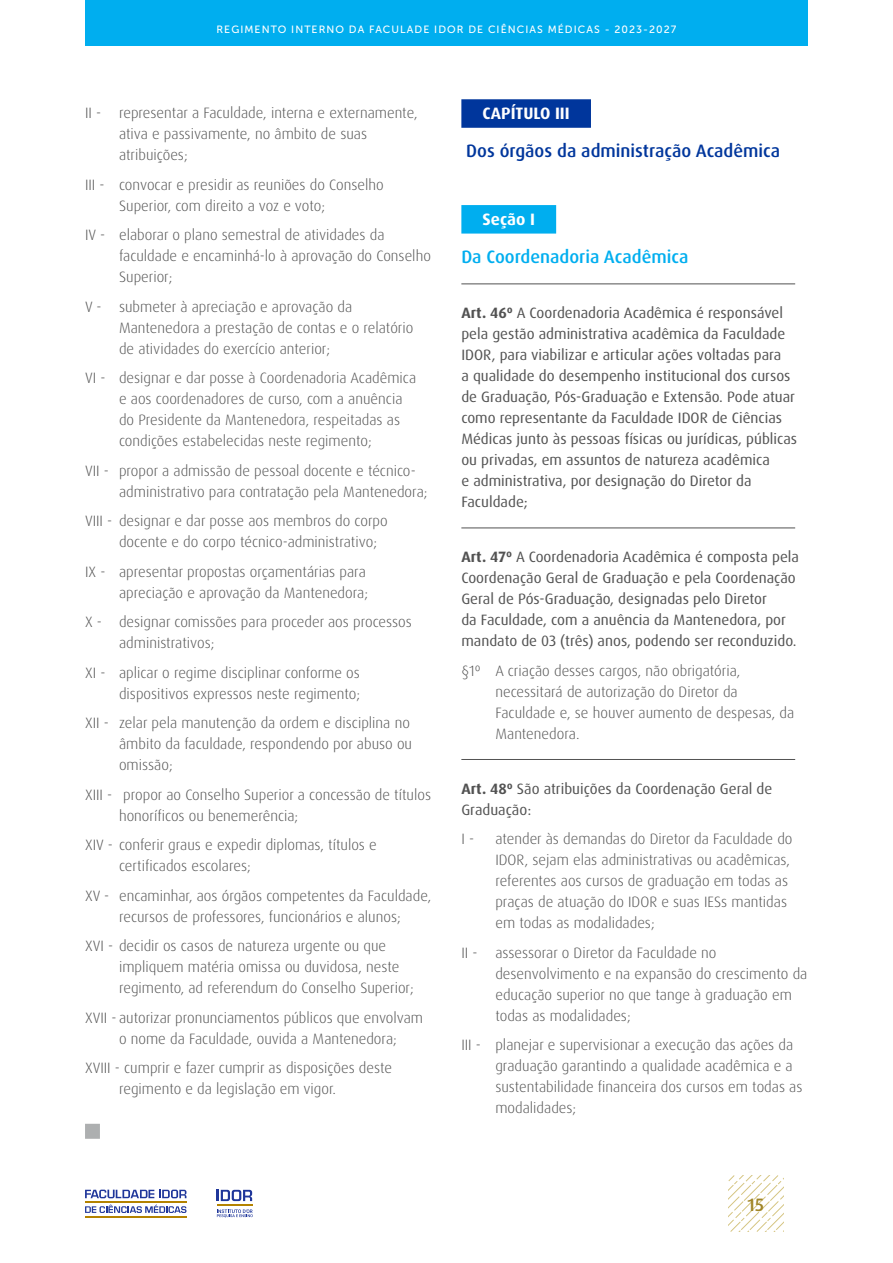
<style>
.page{position:relative;width:893px;height:1263px;background:#fff}
.page>*{position:absolute;margin:0;border:0;box-sizing:border-box;transform-origin:0 0}
.capítulos_tit{font:500 18px "Dax Pro";color:#00369c}
.sessão_tit{font:500 18px "Dax Pro";color:#00aeef}
.t1{font:500 18px "Dax Pro";color:#a08527}
.capítulos{font:700 16.5px "Dax Pro";color:#fff}
.sessão{font:700 16.5px "Dax Pro";color:#fff}
.tops_1{font:300 15px/21px "Dax Pro";color:#525252}
.art{font:15px/21px "Dax Pro";color:#525252}
.t2{font:10.5px "Museo Sans 500";letter-spacing:.1em;color:#fff}
.s1{font-weight:700}
</style>
<div class="page">
<svg style="left:728px;top:1176px;width:55px;height:55px"></svg>
<div style="left:85px;top:0;width:723px;height:46px;background:#00aeef"></div>
<svg style="left:217px;top:1209px;width:36px;height:8px"></svg>
<svg style="left:217px;top:1190px;width:35px;height:11px"></svg>
<hr style="left:217px;top:1204px;width:35px;height:2px;background:#b48300">
<hr style="left:85px;top:1201px;width:101px;height:2px;background:#b38200">
<hr style="left:85px;top:1216px;width:101px;height:1px;background:#b38200">
<svg style="left:85px;top:1189px;width:101px;height:9px"></svg>
<svg style="left:85px;top:1204px;width:101px;height:9px"></svg>
<div style="left:85px;top:1124px;width:15px;height:15px;background:#adafb0"></div>
<div style="left:461px;top:99px;width:130px;height:29px;background:#00369c"></div>
<div style="left:461px;top:205px;width:95px;height:29px;background:#00aeef"></div>
<hr style="left:461px;top:284px;width:334px;height:1px;background:#525252">
<hr style="left:461px;top:528px;width:334px;height:1px;background:#525252">
<hr style="left:461px;top:759px;width:334px;height:1px;background:#525252">
<p class="t2" style="left:217px;top:24px;width:461px">REGIMENTO INTERNO DA FACULADE IDOR DE CIÊNCIAS MÉDICAS - 2023-2027</p>
<p class="tops_1" style="left:119px;top:102px;width:300px;text-indent:-34px">II - representar a Faculdade, interna e externamente, ativa e passivamente, no âmbito de suas atribuições;</p>
<p class="tops_1" style="left:119px;top:174px;width:266px;text-indent:-34px">III - convocar e presidir as reuniões do Conselho<br>Superior, com direito a voz e voto;</p>
<p class="tops_1" style="left:119px;top:224px;width:313px;text-indent:-34px">IV - elaborar o plano semestral de atividades da faculdade e encaminhá-lo à aprovação do Conselho<br>Superior;</p>
<p class="tops_1" style="left:119px;top:296px;width:296px;text-indent:-34px">V - submeter à apreciação e aprovação da<br>Mantenedora a prestação de contas e o relatório de atividades do exercício anterior;</p>
<p class="tops_1" style="left:119px;top:367px;width:299px;text-indent:-34px">VI - designar e dar posse à Coordenadoria Acadêmica e aos coordenadores de curso, com a anuência do Presidente da Mantenedora, respeitadas as condições estabelecidas neste regimento;</p>
<p class="tops_1" style="left:119px;top:460px;width:310px;text-indent:-34px">VII - propor a admissão de pessoal docente e técnico&shy;administrativo para contratação pela Mantenedora;</p>
<p class="tops_1" style="left:119px;top:510px;width:270px;text-indent:-34px">VIII - designar e dar posse aos membros do corpo docente e do corpo técnico-administrativo;</p>
<p class="tops_1" style="left:85px;top:561px;width:285px;text-align:right">IX - apresentar propostas orçamentárias para apreciação e aprovação da Mantenedora;</p>
<p class="tops_1" style="left:119px;top:611px;width:294px;text-indent:-34px">X - designar comissões para proceder aos processos administrativos;</p>
<p class="tops_1" style="left:85px;top:662px;width:277px;text-align:right">XI - aplicar o regime disciplinar conforme os dispositivos expressos neste regimento;</p>
<p class="tops_1" style="left:119px;top:712px;width:295px;text-indent:-34px">XII - zelar pela manutenção da ordem e disciplina no âmbito da faculdade, respondendo por abuso ou omissão;</p>
<p class="tops_1" style="left:119px;top:784px;width:313px;text-indent:-34px">XIII - propor ao Conselho Superior a concessão de títulos honoríficos ou benemerência;</p>
<p class="tops_1" style="left:119px;top:834px;width:259px;text-indent:-34px">XIV - conferir graus e expedir diplomas, títulos e certificados escolares;</p>
<p class="tops_1" style="left:85px;top:885px;width:348px;text-align:center">XV - encaminhar, aos órgãos competentes da Faculdade, recursos de professores, funcionários e alunos;</p>
<p class="tops_1" style="left:119px;top:935px;width:296px;text-indent:-34px">XVI - decidir os casos de natureza urgente ou que impliquem matéria omissa ou duvidosa, neste regimento, ad referendum do Conselho Superior;</p>
<p class="tops_1" style="left:85px;top:1007px;width:340px;text-align:center">XVII - autorizar pronunciamentos públicos que envolvam o nome da Faculdade, ouvida a Mantenedora;</p>
<p class="tops_1" style="left:119px;top:1057px;width:274px;text-indent:-34px">XVIII - cumprir e fazer cumprir as disposições deste regimento e da legislação em vigor.</p>
<p class="capítulos" style="left:483px;top:103px;width:89px">CAPÍTULO III</p>
<p class="capítulos_tit" style="left:466px;top:139px;width:315px">Dos órgãos da administração Acadêmica</p>
<p class="sessão" style="left:483px;top:209px;width:54px">Seção I</p>
<p class="sessão_tit" style="left:461px;top:245px;width:229px">Da Coordenadoria Acadêmica</p>
<p class="art" style="left:461px;top:302px;width:337px"><span class="s1">Art. 46º</span> A Coordenadoria Acadêmica é responsável pela gestão administrativa acadêmica da Faculdade IDOR, para viabilizar e articular ações voltadas para<br>a qualidade do desempenho institucional dos cursos de Graduação, Pós-Graduação e Extensão. Pode atuar como representante da Faculdade IDOR de Ciências Médicas junto às pessoas físicas ou jurídicas, públicas ou privadas, em assuntos de natureza acadêmica<br>e administrativa, por designação do Diretor da Faculdade;</p>
<p class="art" style="left:461px;top:546px;width:339px"><span class="s1">Art. 47º</span> A Coordenadoria Acadêmica é composta pela Coordenação Geral de Graduação e pela Coordenação Geral de Pós-Graduação, designadas pelo Diretor<br>da Faculdade, com a anuência da Mantenedora, por mandato de 03 (três) anos, podendo ser reconduzido.</p>
<p class="tops_1" style="left:495px;top:660px;width:300px;text-indent:-34px">§1º A criação desses cargos, não obrigatória, necessitará de autorização do Diretor da Faculdade e, se houver aumento de despesas, da Mantenedora.</p>
<p class="art" style="left:461px;top:778px;width:313px"><span class="s1">Art. 48º</span> São atribuições da Coordenação Geral de<br>Graduação:</p>
<p class="tops_1" style="left:461px;top:828px;width:14px">I -</p>
<p class="tops_1" style="left:495px;top:828px;width:299px">atender às demandas do Diretor da Faculdade do IDOR, sejam elas administrativas ou acadêmicas, referentes aos cursos de graduação em todas as praças de atuação do IDOR e suas IESs mantidas em todas as modalidades;</p>
<p class="tops_1" style="left:495px;top:942px;width:314px;text-indent:-34px">II - assessorar o Diretor da Faculdade no desenvolvimento e na expansão do crescimento da educação superior no que tange à graduação em todas as modalidades;</p>
<p class="tops_1" style="left:495px;top:1034px;width:309px;text-indent:-34px">III - planejar e supervisionar a execução das ações da graduação garantindo a qualidade acadêmica e a sustentabilidade financeira dos cursos em todas as modalidades;</p>
<p class="t1" style="left:748px;top:1193px;width:18px">15</p>
</div>
